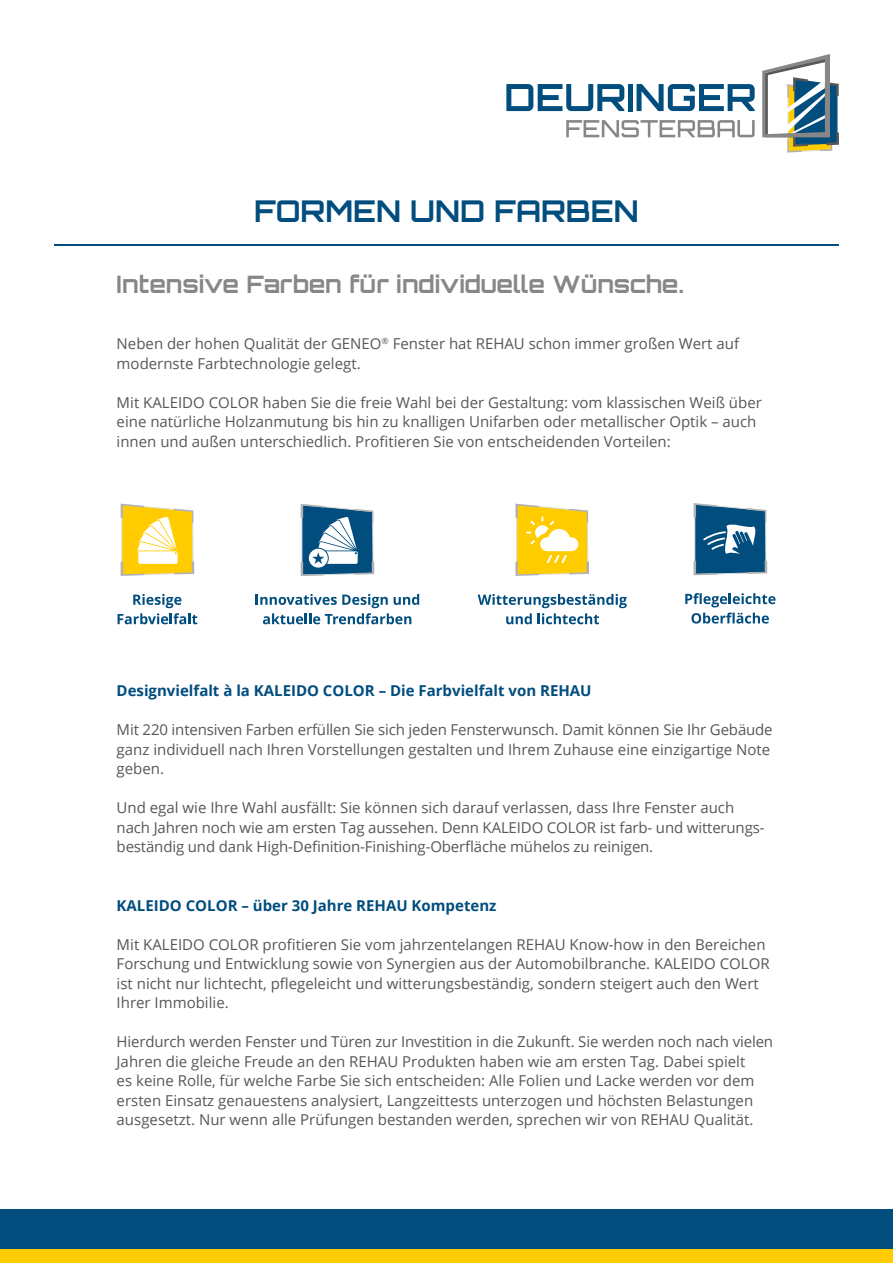
<style>
.page{position:relative;width:893px;height:1263px;background:#fff}
.page>*{position:absolute;margin:0;border:0;box-sizing:border-box;transform-origin:0 0}
.t1{font:700 30px "Orbitron";color:#004d7e}
.t2{font:700 24px "Orbitron";color:#878787}
.t3{font:15px/19.5px "Open Sans";color:#575756}
.t4{font:700 15px "Open Sans";color:#004d7e}
</style>
<div class="page">
<svg style="left:762px;top:54px;width:77px;height:98px"></svg>
<svg style="left:506px;top:84px;width:118px;height:27px"></svg>
<div style="left:628px;top:84px;width:5px;height:27px;background:#004d7e"></div>
<svg style="left:637px;top:84px;width:118px;height:27px"></svg>
<svg style="left:566px;top:120px;width:189px;height:17px"></svg>
<div style="left:0;top:1249px;width:893px;height:14px;background:#fc0"></div>
<div style="left:0;top:1209px;width:893px;height:40px;background:#004d7e"></div>
<hr style="left:54px;top:244px;width:785px;height:2px;background:#004d7e">
<svg style="left:118px;top:594px;width:79px;height:30px"></svg>
<svg style="left:121px;top:504px;width:73px;height:72px"></svg>
<svg style="left:685px;top:593px;width:90px;height:31px"></svg>
<svg style="left:694px;top:503px;width:73px;height:72px;background:#3a7499"></svg>
<svg style="left:256px;top:594px;width:163px;height:30px"></svg>
<svg style="left:301px;top:504px;width:73px;height:72px"></svg>
<svg style="left:478px;top:594px;width:149px;height:30px"></svg>
<svg style="left:515px;top:504px;width:74px;height:72px"></svg>
<h1 class="t1" style="left:254px;top:192px;width:386px">FORMEN UND FARBEN</h1>
<h2 class="t2" style="left:117px;top:269px;width:569px">Intensive Farben für individuelle Wünsche.</h2>
<p class="t3" style="left:117px;top:334px;width:624px">Neben der hohen Qualität der GENEO<sup>®</sup> Fenster hat REHAU schon immer großen Wert auf modernste Farbtechnologie gelegt.</p>
<p class="t3" style="left:117px;top:392px;width:647px">Mit KALEIDO COLOR haben Sie die freie Wahl bei der Gestaltung: vom klassischen Weiß über eine natürliche Holzanmutung bis hin zu knalligen Unifarben oder metallischer Optik – auch innen und außen unterschiedlich. Profitieren Sie von entscheidenden Vorteilen:</p>
<p class="t4" style="left:117px;top:680px;width:476px">Designvielfalt à la KALEIDO COLOR – Die Farbvielfalt von REHAU</p>
<p class="t3" style="left:117px;top:719px;width:658px">Mit 220 intensiven Farben erfüllen Sie sich jeden Fensterwunsch. Damit können Sie Ihr Gebäude ganz individuell nach Ihren Vorstellungen gestalten und Ihrem Zuhause eine einzigartige Note geben.</p>
<p class="t3" style="left:117px;top:797px;width:649px">Und egal wie Ihre Wahl ausfällt: Sie können sich darauf verlassen, dass Ihre Fenster auch nach Jahren noch wie am ersten Tag aussehen. Denn KALEIDO COLOR ist farb- und witterungs&shy;beständig und dank High-Definition-Finishing-Oberfläche mühelos zu reinigen.</p>
<p class="t4" style="left:117px;top:895px;width:381px">KALEIDO COLOR – über 30 Jahre REHAU Kompetenz</p>
<p class="t3" style="left:117px;top:934px;width:654px">Mit KALEIDO COLOR profitieren Sie vom jahrzentelangen REHAU Know-how in den Bereichen Forschung und Entwicklung sowie von Synergien aus der Automobilbranche. KALEIDO COLOR ist nicht nur lichtecht, pflegeleicht und witterungsbeständig, sondern steigert auch den Wert Ihrer Immobilie.</p>
<p class="t3" style="left:117px;top:1031px;width:658px">Hierdurch werden Fenster und Türen zur Investition in die Zukunft. Sie werden noch nach vielen Jahren die gleiche Freude an den REHAU Produkten haben wie am ersten Tag. Dabei spielt<br>es keine Rolle, für welche Farbe Sie sich entscheiden: Alle Folien und Lacke werden vor dem ersten Einsatz genauestens analysiert, Langzeittests unterzogen und höchsten Belastungen ausgesetzt. Nur wenn alle Prüfungen bestanden werden, sprechen wir von REHAU Qualität.</p>
</div>
